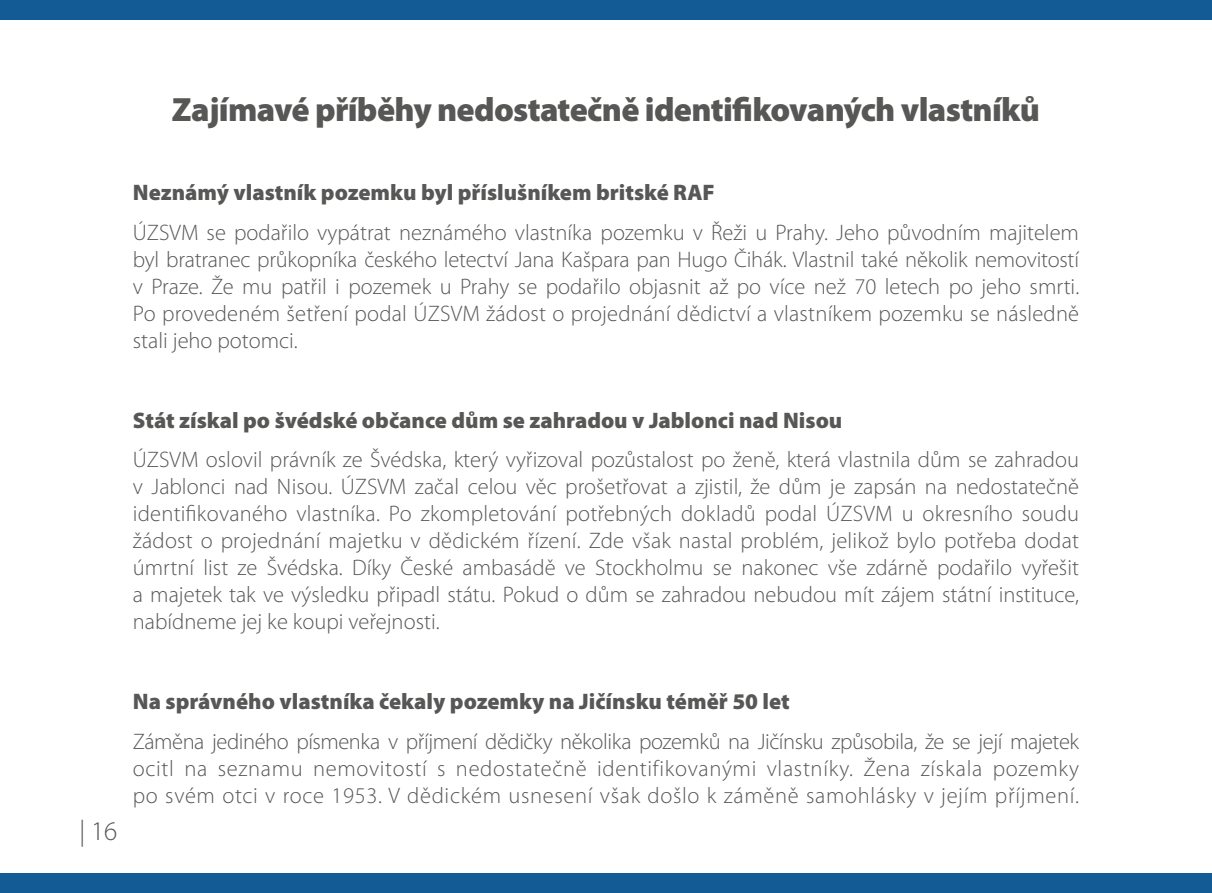
<style>
.page{position:relative;width:1212px;height:893px;background:#fff}
.page>*{position:absolute;margin:0;border:0;box-sizing:border-box;transform-origin:0 0}
.t1{font:900 33.75px "Myriad Pro";letter-spacing:-.02em;color:#575756}
.t2{font:300 27px "Myriad Pro";color:#575756}
.t3{font:300 22.5px/27px "Myriad Pro";letter-spacing:.01em;color:#575756;text-align:justify}
.t4{font:900 22.5px "Myriad Pro";color:#575756}
</style>
<div class="page">
<div style="left:0;top:874px;width:1212px;height:19px;background:#135b94"></div>
<div style="left:0;top:0;width:1212px;height:19px;background:#135b94"></div>
<h1 class="t1" style="left:172px;top:87px;width:870px">Zajímavé příběhy nedostatečně identifikovaných vlastníků</h1>
<p class="t4" style="left:133px;top:178px;width:583px">Neznámý vlastník pozemku byl příslušníkem britské RAF</p>
<p class="t3" style="left:133px;top:219px;width:948px">ÚZSVM se podařilo vypátrat neznámého vlastníka pozemku v Řeži u Prahy. Jeho původním majitelem byl bratranec průkopníka českého letectví Jana Kašpara pan Hugo Čihák. Vlastnil také několik nemovitostí v Praze. Že mu patřil i pozemek u Prahy se podařilo objasnit až po více než 70 letech po jeho smrti.<br>Po provedeném šetření podal ÚZSVM žádost o projednání dědictví a vlastníkem pozemku se následně stali jeho potomci.</p>
<p class="t4" style="left:133px;top:405px;width:711px">Stát získal po švédské občance dům se zahradou v Jablonci nad Nisou</p>
<p class="t3" style="left:133px;top:446px;width:948px">ÚZSVM oslovil právník ze Švédska, který vyřizoval pozůstalost po ženě, která vlastnila dům se zahradou v Jablonci nad Nisou. ÚZSVM začal celou věc prošetřovat a zjistil, že dům je zapsán na nedostatečně identifikovaného vlastníka. Po zkompletování potřebných dokladů podal ÚZSVM u okresního soudu žádost o projednání majetku v dědickém řízení. Zde však nastal problém, jelikož bylo potřeba dodat úmrtní list ze Švédska. Díky České ambasádě ve Stockholmu se nakonec vše zdárně podařilo vyřešit a majetek tak ve výsledku připadl státu. Pokud o dům se zahradou nebudou mít zájem státní instituce, nabídneme jej ke koupi veřejnosti.</p>
<p class="t2" style="left:79px;top:815px;width:39px">| 16</p>
<p class="t4" style="left:133px;top:686px;width:658px">Na správného vlastníka čekaly pozemky na Jičínsku téměř 50 let</p>
<p class="t3" style="left:133px;top:727px;width:948px">Záměna jediného písmenka v příjmení dědičky několika pozemků na Jičínsku způsobila, že se její majetek ocitl na seznamu nemovitostí s nedostatečně identifikovanými vlastníky. Žena získala pozemky po svém otci v roce 1953. V dědickém usnesení však došlo k záměně samohlásky v jejím příjmení.</p>
</div>
